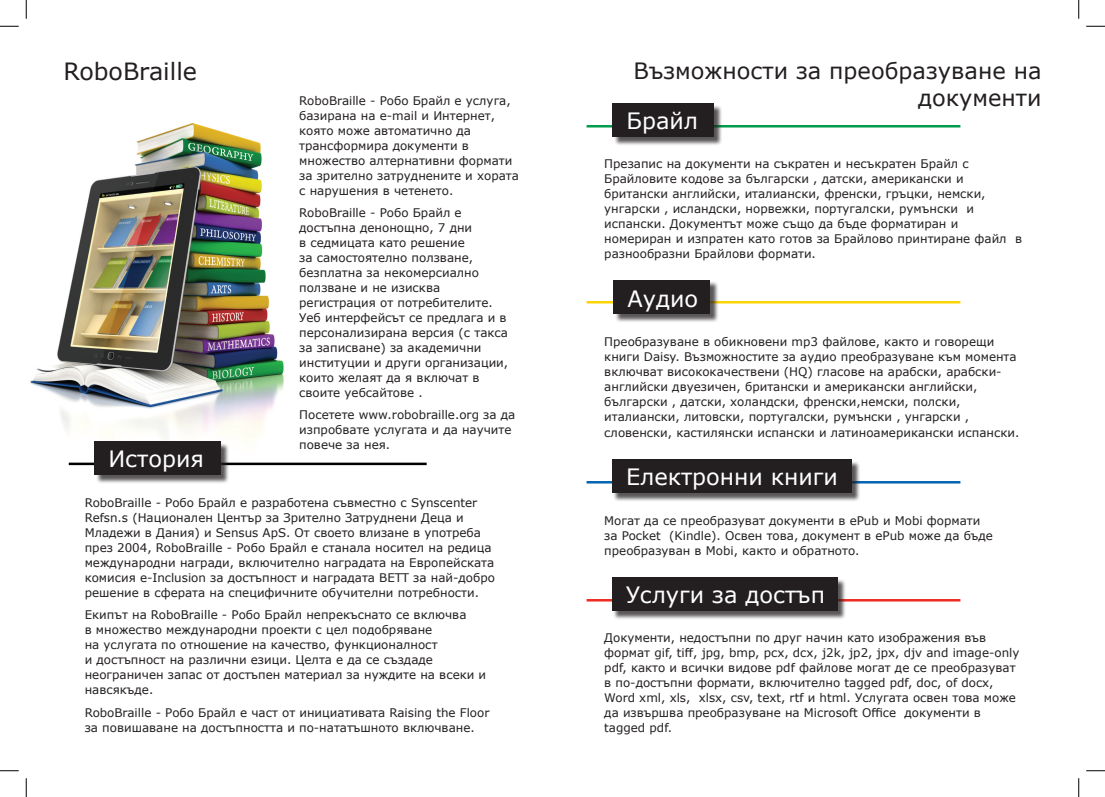
<style>
.page{position:relative;width:1105px;height:797px;background:#fff}
.page>*{position:absolute;margin:0;border:0;box-sizing:border-box;transform-origin:0 0}
.t1{font:23.75px "Verdana";color:#231f20}
.t2{font:22.5px "Verdana";color:#fff}
.t3{font:22.5px/27px "Verdana";color:#231f20;text-align:right}
.t4{font:11.88px/15px "Verdana";color:#231f20}
</style>
<div class="page">
<img style="left:30px;top:123px;width:255px;height:319px">
<hr style="left:587px;top:125px;width:373px;height:2px;background:#009c4e">
<hr style="left:587px;top:301px;width:373px;height:2px;background:#fed503">
<hr style="left:587px;top:481px;width:373px;height:2px;background:#0164b2">
<hr style="left:587px;top:599px;width:373px;height:2px;background:#ee2a23">
<hr style="left:69px;top:462px;width:358px;height:3px;background:#000">
<div style="left:613px;top:104px;width:109px;height:42px;background:#231f20;opacity:.75"></div>
<div style="left:612px;top:103px;width:102px;height:34px;background:#231f20"></div>
<div style="left:614px;top:281px;width:105px;height:41px;background:#231f20;opacity:.75"></div>
<div style="left:613px;top:280px;width:97px;height:34px;background:#231f20"></div>
<div style="left:613px;top:460px;width:247px;height:42px;background:#231f20;opacity:.75"></div>
<div style="left:612px;top:459px;width:239px;height:34px;background:#231f20"></div>
<div style="left:613px;top:578px;width:234px;height:42px;background:#231f20;opacity:.75"></div>
<div style="left:612px;top:577px;width:226px;height:34px;background:#231f20"></div>
<div style="left:95px;top:442px;width:134px;height:42px;background:#231f20;opacity:.75"></div>
<div style="left:94px;top:441px;width:126px;height:34px;background:#231f20"></div>
<svg style="left:0;top:25px;width:19px;height:2px"></svg>
<svg style="left:1086px;top:25px;width:19px;height:2px"></svg>
<svg style="left:0;top:770px;width:19px;height:1px"></svg>
<svg style="left:1086px;top:770px;width:19px;height:1px"></svg>
<svg style="left:25px;top:0;width:2px;height:19px"></svg>
<svg style="left:25px;top:778px;width:2px;height:19px"></svg>
<svg style="left:1078px;top:0;width:1px;height:19px"></svg>
<svg style="left:1078px;top:778px;width:1px;height:19px"></svg>
<h1 class="t1" style="left:63px;top:55px;width:135px">RoboBraille</h1>
<h2 class="t2" style="left:108px;top:443px;width:97px">История</h2>
<p class="t4" style="left:299px;top:93px;width:221px">RoboBraille - Робо Брайл е услуга, базирана на e-mail и Интернет, която може автоматично да трансформира документи в множество алтернативни формати за зрително затруднените и хората с нарушения в четенето.</p>
<p class="t4" style="left:299px;top:205px;width:210px">RoboBraille - Робо Брайл е достъпна денонощно, 7 дни<br>в седмицата като решение<br>за самостоятелно ползване, безплатна за некомерсиално ползване и не изисква регистрация от потребителите.<br>Уеб интерфейсът се предлага и в персонализирана версия (с такса за записване) за академични институции и други организации, които желаят да я включат в своите уебсайтове .</p>
<p class="t4" style="left:299px;top:407px;width:218px">Посетете www.robobraille.org за да изпробвате услугата и да научите повече за нея.</p>
<p class="t4" style="left:85px;top:495px;width:412px">RoboBraille - Робо Брайл е разработена съвместно с Synscenter Refsn.s (Национален Център за Зрително Затруднени Деца и Младежи в Дания) и Sensus ApS. От своето влизане в употреба през 2004, RoboBraille - Робо Брайл е станала носител на редица международни награди, включително наградата на Европейската комисия e-Inclusion за достъпност и наградата BETT за най-добро решение в сферата на специфичните обучителни потребности.</p>
<p class="t4" style="left:85px;top:607px;width:403px">Екипът на RoboBraille - Робо Брайл непрекъснато се включва<br>в множество международни проекти с цел подобряване<br>на услугата по отношение на качество, функционалност<br>и достъпност на различни езици. Целта е да се създаде неограничен запас от достъпен материал за нуждите на всеки и навсякъде.</p>
<p class="t4" style="left:85px;top:704px;width:406px">RoboBraille - Робо Брайл е част от инициативата Raising the Floor за повишаване на достъпността и по-нататъшното включване.</p>
<h2 class="t3" style="left:634px;top:57px;width:409px">Възможности за преобразуване на документи</h2>
<h2 class="t2" style="left:627px;top:105px;width:73px">Брайл</h2>
<p class="t4" style="left:604px;top:156px;width:419px">Презапис на документи на съкратен и несъкратен Брайл с Брайловите кодове за български , датски, американски и британски английски, италиански, френски, гръцки, немски, унгарски , исландски, норвежки, португалски, румънски и испански. Документът може също да бъде форматиран и номериран и изпратен като готов за Брайлово принтиране файл в разнообразни Брайлови формати.</p>
<h2 class="t2" style="left:627px;top:283px;width:72px">Аудио</h2>
<p class="t4" style="left:604px;top:333px;width:414px">Преобразуване в обикновени mp3 файлове, както и говорещи книги Daisy. Възможностите за аудио преобразуване към момента включват висококачествени (HQ) гласове на арабски, арабски&shy;английски двуезичен, британски и американски английски, български , датски, холандски, френски,немски, полски, италиански, литовски, португалски, румънски , унгарски ,</p>
<p class="t4" style="left:604px;top:425px;width:417px">словенски, кастилянски испански и латиноамерикански испански.</p>
<h2 class="t2" style="left:626px;top:461px;width:213px">Електронни книги</h2>
<p class="t4" style="left:604px;top:513px;width:390px">Могат да се преобразуват документи в ePub и Mobi формати за Pocket (Kindle). Освен това, документ в ePub може да бъде преобразуван в Mobi, както и обратното.</p>
<h2 class="t2" style="left:626px;top:579px;width:200px">Услуги за достъп</h2>
<p class="t4" style="left:604px;top:630px;width:417px">Документи, недостъпни по друг начин като изображения във формат gif, tiff, jpg, bmp, pcx, dcx, j2k, jp2, jpx, djv and image-only pdf, както и всички видове pdf файлове могат де се преобразуват в по-достъпни формати, включително tagged pdf, doc, of docx, Word xml, xls, xlsx, csv, text, rtf и html. Услугата освен това може да извършва преобразуване на Microsoft Office документи в tagged pdf.</p>
</div>
